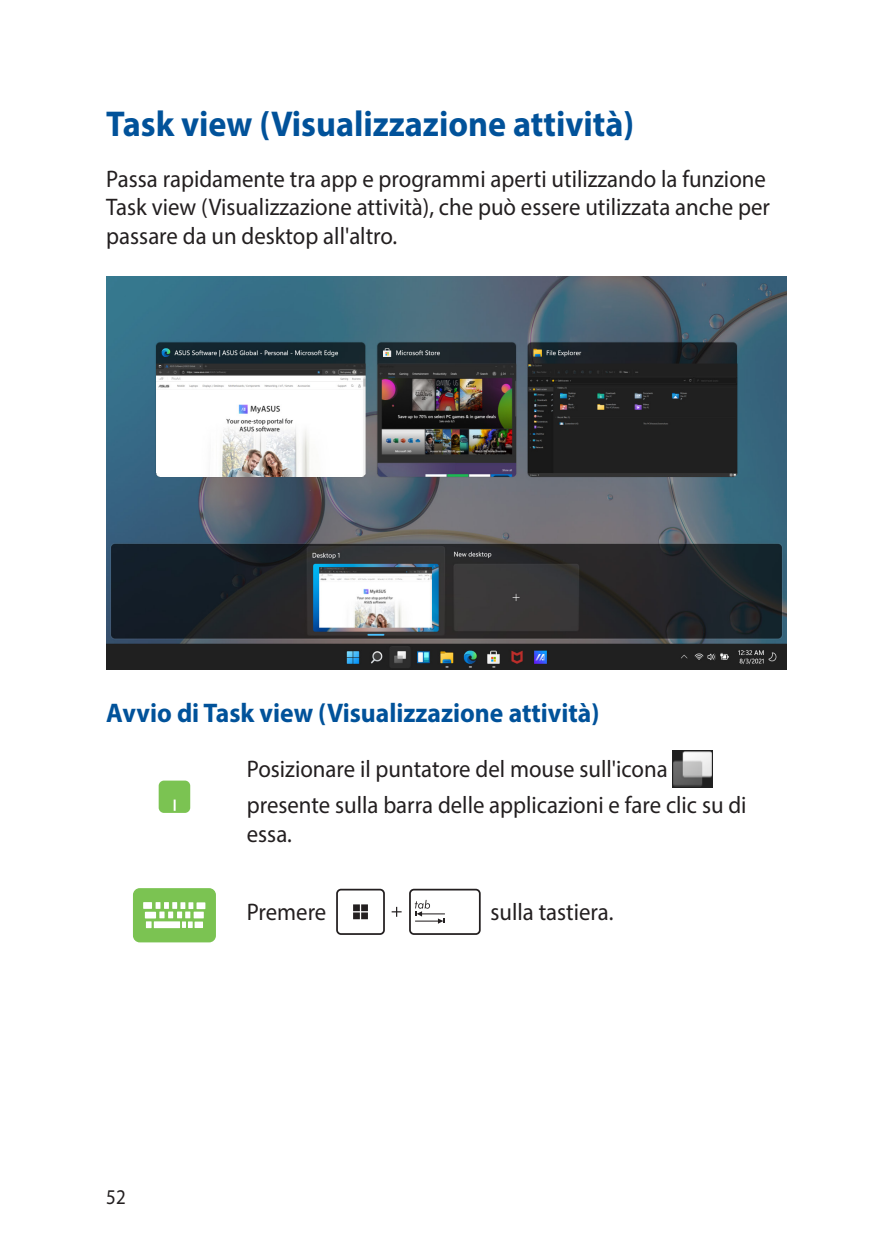
<style>
.page{position:relative;width:893px;height:1259px;background:#fff}
.page>*{position:absolute;margin:0;border:0;box-sizing:border-box;transform-origin:0 0}
.Heading_1{font:700 36px "Myriad Pro";color:#01529a;scale:.95 1}
.Heading_3{font:700 27px "Myriad Pro";color:#01529a;scale:.95 1}
.Body_Text{font:24px/28.8px "Myriad Pro";color:#231f20;scale:.95 1}
.Table_Body_Text{font:24px/35.4px "Myriad Pro";color:#231f20;scale:.95 1}
.t1{font:21px "Myriad Pro";color:#231f20;scale:.9 1}
</style>
<div class="page">
<img style="left:106px;top:277px;width:681px;height:392px">
<div style="left:159px;top:780px;width:31px;height:33px;background:#7bc352;border-radius:5px"></div>
<svg style="left:174px;top:799px;width:2px;height:12px"></svg>
<img style="left:673px;top:750px;width:39px;height:38px">
<div style="left:134px;top:889px;width:81px;height:52px;background:#7bc352;border-radius:6px"></div>
<div style="left:133px;top:888px;width:83px;height:54px;border:2px solid #7bc352;border-radius:6px"></div>
<div style="left:197px;top:902px;width:8px;height:7px;background:#fff"></div>
<div style="left:145px;top:911px;width:11px;height:7px;background:#fff"></div>
<div style="left:146px;top:921px;width:6px;height:7px;background:#fff"></div>
<div style="left:154px;top:921px;width:26px;height:7px;background:#fff"></div>
<div style="left:194px;top:911px;width:10px;height:7px;background:#fff"></div>
<svg style="left:156px;top:902px;width:37px;height:26px"></svg>
<div style="left:195px;top:921px;width:8px;height:7px;background:#fff"></div>
<div style="left:143px;top:902px;width:9px;height:7px;background:#fff"></div>
<div style="left:409px;top:888px;width:72px;height:47px;border:2px solid #231f20;border-radius:4px"></div>
<svg style="left:415px;top:900px;width:30px;height:23px"></svg>
<svg style="left:392px;top:907px;width:10px;height:9px"></svg>
<div style="left:336px;top:888px;width:49px;height:47px;border:2px solid #231f20;border-radius:4px"></div>
<div style="left:353px;top:912px;width:7px;height:7px;background:#231f20"></div>
<div style="left:361px;top:904px;width:7px;height:7px;background:#231f20"></div>
<div style="left:353px;top:904px;width:7px;height:7px;background:#231f20"></div>
<div style="left:361px;top:912px;width:7px;height:7px;background:#231f20"></div>
<p class="Heading_1" style="left:106px;top:101px;width:557px">Task view (Visualizzazione attività)</p>
<p class="Body_Text" style="left:106px;top:164px;width:700px">Passa rapidamente tra app e programmi aperti utilizzando la funzione<br>Task view (Visualizzazione attività), che può essere utilizzata anche per passare da un desktop all'altro.</p>
<p class="Heading_3" style="left:106px;top:695px;width:521px">Avvio di Task view (Visualizzazione attività)</p>
<p class="Table_Body_Text" style="left:247px;top:751px;width:528px">Posizionare il puntatore del mouse sull'icona presente sulla barra delle applicazioni e fare clic su di</p>
<p class="Table_Body_Text" style="left:247px;top:815px;width:49px">essa.</p>
<p class="t1" style="left:106px;top:1184px;width:23px">52</p>
<p class="Table_Body_Text" style="left:247px;top:893px;width:85px">Premere</p>
<p class="Table_Body_Text" style="left:490px;top:893px;width:131px">sulla tastiera.</p>
</div>
